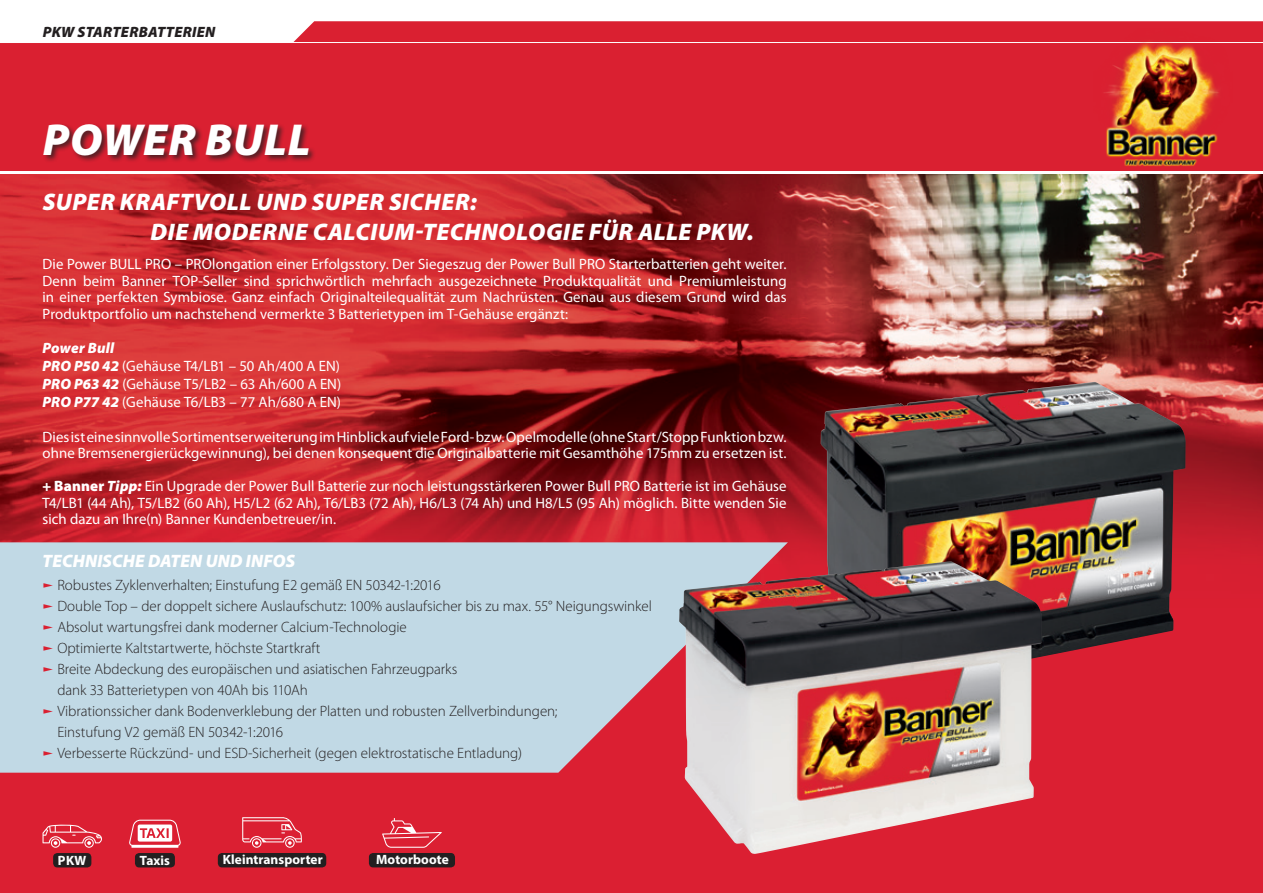
<style>
.page{position:relative;width:1263px;height:893px;background:#fff}
.page>*{position:absolute;margin:0;border:0;box-sizing:border-box;transform-origin:0 0}
.t1{font:italic 900 45px "Myriad Pro";letter-spacing:.02em;color:#fff}
.t2{font:italic 900 24px "Myriad Pro";letter-spacing:.02em;color:#fff}
.t3{font:italic 900 18px "Myriad Pro";color:#fff}
.t4{font:15px/16.5px "Myriad Pro";color:#fff;text-align:justify}
.t5{font:300 15px/21px "Myriad Pro";letter-spacing:-.005em;color:#231f20}
.t6{font:italic 900 15px "Myriad Pro";letter-spacing:.02em;color:#231f20}
.t7{font:italic 900 15px "Myriad Pro";color:#fff}
.t8{font:700 13.5px "Myriad Pro";color:#fff}
.s1{font-weight:900;font-style:italic}
.s2{font-weight:900}
.s3{color:#da2031}
</style>
<div class="page">
<div style="left:0;top:0;width:1263px;height:170px;background:#da2031"></div>
<svg style="left:0;top:0;width:1263px;height:42px;fill:#fff"></svg>
<hr style="left:0;top:42px;width:1263px;height:1px;background:#fff">
<div style="left:42px;top:122px;width:274px;height:41px;background:#231f20;opacity:.75"></div>
<img style="left:0;top:174px;width:1263px;height:719px">
<div style="left:0;top:542px;width:788px;height:231px;background:#c1d9e5"></div>
<img style="left:1093px;top:29px;width:139px;height:138px">
<img style="left:821px;top:382px;width:365px;height:303px">
<img style="left:679px;top:561px;width:363px;height:293px">
<svg style="left:43px;top:824px;width:59px;height:24px"></svg>
<div style="left:53px;top:853px;width:38px;height:14px;background:#231f20;border-radius:4px"></div>
<svg style="left:382px;top:818px;width:60px;height:30px;background:#e04252"></svg>
<div style="left:369px;top:853px;width:86px;height:14px;background:#231f20;border-radius:4px"></div>
<svg style="left:129px;top:820px;width:52px;height:28px"></svg>
<div style="left:135px;top:853px;width:40px;height:14px;background:#231f20;border-radius:4px"></div>
<svg style="left:242px;top:817px;width:60px;height:31px;background:#e24b5b"></svg>
<div style="left:218px;top:853px;width:108px;height:14px;background:#231f20;border-radius:4px"></div>
<p class="t6" style="left:43px;top:22px;width:174px">PKW STARTERBATTERIEN</p>
<p class="t1" style="left:43px;top:110px;width:269px">POWER BULL</p>
<p class="t2" style="left:43px;top:186px;width:435px">SUPER KRAFTVOLL UND SUPER SICHER:</p>
<p class="t2" style="left:151px;top:216px;width:605px">DIE MODERNE CALCIUM-TECHNOLOGIE FÜR ALLE PKW.</p>
<p class="t4" style="left:43px;top:256px;width:746px">Die Power BULL PRO – PROlongation einer Erfolgsstory. Der Siegeszug der Power Bull PRO Starterbatterien geht weiter.<br>Denn beim Banner TOP-Seller sind sprichwörtlich mehrfach ausgezeichnete Produktqualität und Premiumleistung in einer perfekten Symbiose. Ganz einfach Originalteilequalität zum Nachrüsten. Genau aus diesem Grund wird das Produktportfolio um nachstehend vermerkte 3 Batterietypen im T-Gehäuse ergänzt:</p>
<p class="t7" style="left:43px;top:338px;width:73px">Power Bull</p>
<p class="t4" style="left:43px;top:358px;width:299px"><span class="s1">PRO P50 42</span> (Gehäuse T4/LB1 – 50 Ah/400 A EN)</p>
<p class="t4" style="left:43px;top:376px;width:301px"><span class="s1">PRO P63 42</span> (Gehäuse T5/LB2 – 63 Ah/600 A EN)</p>
<p class="t4" style="left:43px;top:394px;width:300px"><span class="s1">PRO P77 42</span> (Gehäuse T6/LB3 – 77 Ah/680 A EN)</p>
<p class="t4" style="left:43px;top:428px;width:746px">Dies ist eine sinnvolle Sortimentserweiterung im Hinblick auf viele Ford- bzw. Opelmodelle (ohne Start/Stopp Funktion bzw. ohne Bremsenergierückgewinnung), bei denen konsequent die Originalbatterie mit Gesamthöhe 175mm zu ersetzen ist.</p>
<p class="t4" style="left:43px;top:478px;width:746px"><span class="s1">+</span> <span class="s2">Banner</span> <span class="s1">Tipp:</span> Ein Upgrade der Power Bull Batterie zur noch leistungsstärkeren Power Bull PRO Batterie ist im Gehäuse T4/LB1 (44 Ah), T5/LB2 (60 Ah), H5/L2 (62 Ah), T6/LB3 (72 Ah), H6/L3 (74 Ah) und H8/L5 (95 Ah) möglich. Bitte wenden Sie sich dazu an Ihre(n) Banner Kundenbetreuer/in.</p>
<p class="t3" style="left:43px;top:549px;width:254px">TECHNISCHE DATEN UND INFOS</p>
<p class="t5" style="left:43px;top:575px;width:400px"><span class="s3">❑</span> Robustes Zyklenverhalten; Einstufung E2 gemäß EN 50342-1:2016</p>
<p class="t5" style="left:43px;top:596px;width:611px"><span class="s3">❑</span> Double Top – der doppelt sichere Auslaufschutz: 100% auslaufsicher bis zu max. 55° Neigungswinkel</p>
<p class="t5" style="left:43px;top:617px;width:366px"><span class="s3">❑</span> Absolut wartungsfrei dank moderner Calcium-Technologie</p>
<p class="t5" style="left:43px;top:638px;width:280px"><span class="s3">❑</span> Optimierte Kaltstartwerte, höchste Startkraft</p>
<p class="t5" style="left:57px;top:659px;width:402px;text-indent:-15px"><span class="s3">❑</span> Breite Abdeckung des europäischen und asiatischen Fahrzeugparks dank 33 Batterietypen von 40Ah bis 110Ah</p>
<p class="t5" style="left:57px;top:701px;width:502px;text-indent:-15px"><span class="s3">❑</span> Vibrationssicher dank Bodenverklebung der Platten und robusten Zellverbindungen;<br>Einstufung V2 gemäß EN 50342-1:2016</p>
<p class="t5" style="left:43px;top:743px;width:481px"><span class="s3">❑</span> Verbesserte Rückzünd- und ESD-Sicherheit (gegen elektrostatische Entladung)</p>
<p class="t8" style="left:58px;top:851px;width:30px">PKW</p>
<p class="t8" style="left:140px;top:851px;width:32px">Taxis</p>
<p class="t8" style="left:223px;top:851px;width:102px">Kleintransporter</p>
<p class="t8" style="left:376px;top:851px;width:75px">Motorboote</p>
</div>
